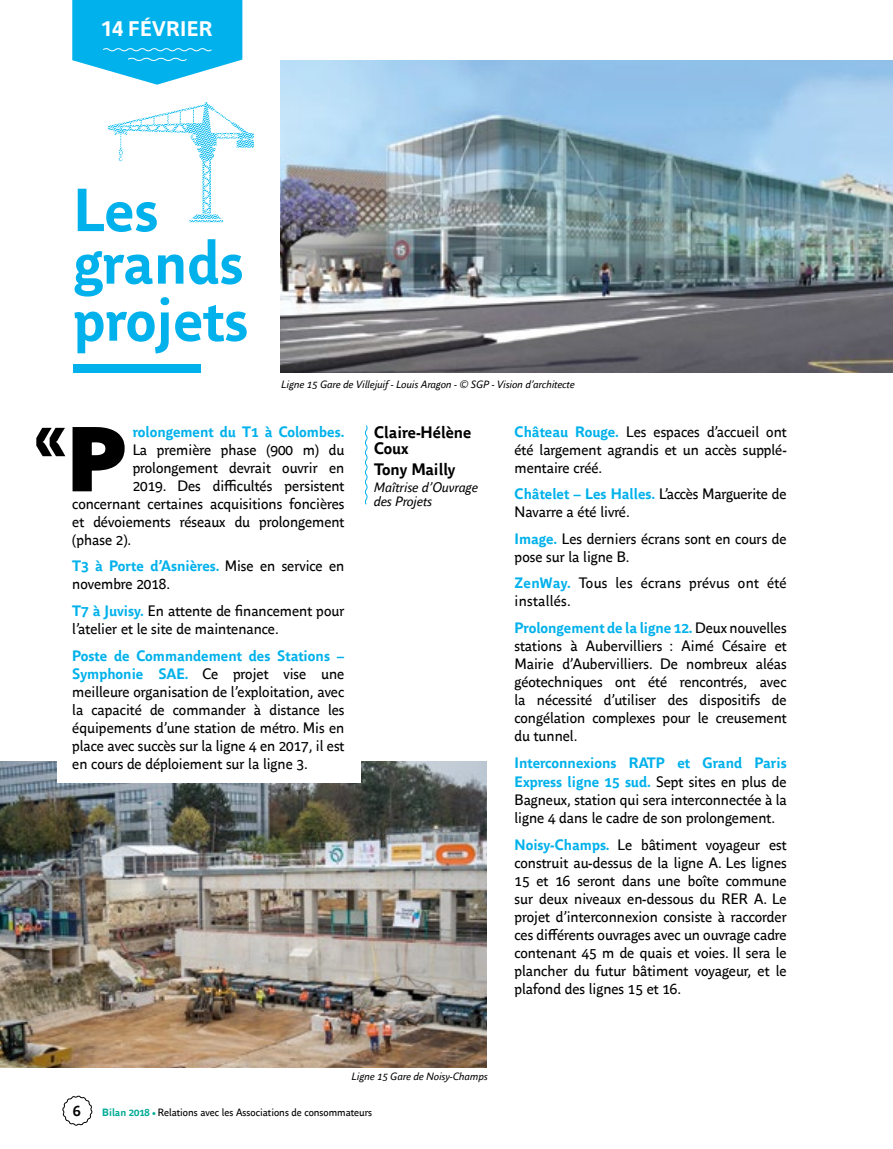
<style>
.page{position:relative;width:893px;height:1149px;background:#fff}
.page>*{position:absolute;margin:0;border:0;box-sizing:border-box;transform-origin:0 0}
.t1{font:700 82.5px "Parisine Office";color:#000;scale:1.1 1}
.t2{font:700 60px/54.8px "Parisine Office";color:#00b1eb}
.t3{font:700 21px "Parisine Office";letter-spacing:.01em;color:#fff}
.t4{font:700 16.5px/16.5px "Parisine Office";color:#000}
.t5{font:15px/18px "Parisine Office";color:#000}
.t6{font:700 15px/19.5px "Parisine Office";color:#00b1eb}
.t7{font:15px/18px "Parisine Office";letter-spacing:.02em;color:#000}
.t8{font:700 15px "Parisine Office";color:#000}
.t9{font:italic 13.5px/14.2px "Parisine Office";color:#000}
.t10{font:italic 10.5px "Parisine Office";color:#000}
.t11{font:10.5px "Parisine Office";color:#000}
.s1{font-weight:700;color:#00b1eb}
.s2{font-weight:400;color:#000}
.s3{font-weight:700;color:#00ab95}
</style>
<div class="page">
<svg style="left:63px;top:1095px;width:29px;height:30px"></svg>
<svg style="left:72px;top:0;width:170px;height:85px;background:#29bdee"></svg>
<img style="left:0;top:761px;width:487px;height:306px">
<img style="left:281px;top:61px;width:612px;height:311px">
<div style="left:57px;top:686px;width:303px;height:96px;background:#fff"></div>
<div style="left:73px;top:364px;width:128px;height:8px;background:#00b1eb"></div>
<svg style="left:36px;top:427px;width:89px;height:65px"></svg>
<svg style="left:364px;top:425px;width:4px;height:80px"></svg>
<svg style="left:108px;top:102px;width:146px;height:111px"></svg>
<h3 class="t3" style="left:102px;top:13px;width:112px">14 FÉVRIER</h3>
<h2 class="t2" style="left:73px;top:180px;width:176px">Les grands projets</h2>
<p class="t10" style="left:281px;top:376px;width:295px">Ligne 15 Gare de Villejuif - Louis Aragon - © SGP - Vision d’architecte</p>
<p class="t6" style="left:133px;top:421px;width:213px">rolongement du T1 à Colombes.</p>
<p class="t5" style="left:133px;top:440px;width:213px">La première phase (900 m) du</p>
<p class="t5" style="left:133px;top:458px;width:213px">prolongement devrait ouvrir en</p>
<p class="t5" style="left:133px;top:476px;width:213px">2019. Des difficultés persistent</p>
<p class="t5" style="left:72px;top:494px;width:274px">concernant certaines acquisitions foncières</p>
<p class="t5" style="left:72px;top:512px;width:274px">et dévoiements réseaux du prolongement</p>
<p class="t5" style="left:72px;top:530px;width:61px">(phase 2).</p>
<p class="t5" style="left:72px;top:556px;width:274px"><span class="s1">T3 à Porte d’Asnières.</span> Mise en service en novembre 2018.</p>
<p class="t5" style="left:72px;top:601px;width:274px"><span class="s1">T7 à Juvisy.</span> En attente de financement pour l’atelier et le site de maintenance.</p>
<p class="t5" style="left:72px;top:645px;width:274px;text-align:justify"><span class="s1">Poste de Commandement des Stations – Symphonie SAE.</span> Ce projet vise une meilleure organisation de l’exploitation, avec la capacité de commander à distance les équipements d’une station de métro. Mis en place avec succès sur la ligne 4 en 2017, il est en cours de déploiement sur la ligne 3.</p>
<h1 class="t1" style="left:69px;top:399px;width:51px">P</h1>
<p class="t4" style="left:374px;top:423px;width:99px">Claire-Hélène<br>Coux</p>
<p class="t4" style="left:374px;top:460px;width:83px">Tony Mailly</p>
<p class="t9" style="left:374px;top:479px;width:105px">Maîtrise d’Ouvrage des Projets</p>
<p class="t5" style="left:514px;top:422px;width:274px;text-align:justify"><span class="s1">Château Rouge.</span> Les espaces d’accueil ont été largement agrandis et un accès supplé&shy;mentaire créé.</p>
<p class="t5" style="left:514px;top:484px;width:274px"><span class="s1">Châtelet – Les Halles.</span> L’accès Marguerite de<br>Navarre a été livré.</p>
<p class="t5" style="left:514px;top:529px;width:274px"><span class="s1">Image.</span> Les derniers écrans sont en cours de pose sur la ligne B.</p>
<p class="t7" style="left:514px;top:573px;width:274px"><span class="s1">ZenWay.</span> Tous les écrans prévus ont été installés.</p>
<p class="t5" style="left:514px;top:618px;width:274px;text-align:justify"><span class="s1">Prolongement de la ligne 12.</span> Deux nouvelles stations à Aubervilliers : Aimé Césaire et Mairie d’Aubervilliers. De nombreux aléas géotechniques ont été rencontrés, avec la nécessité d’utiliser des dispositifs de congélation complexes pour le creusement du tunnel.</p>
<p class="t6" style="left:514px;top:751px;width:274px">Interconnexions RATP et Grand Paris<br>Express ligne 15 sud. <span class="s2">Sept sites en plus de</span></p>
<p class="t5" style="left:514px;top:790px;width:274px">Bagneux, station qui sera interconnectée à la ligne 4 dans le cadre de son prolongement.</p>
<p class="t5" style="left:514px;top:834px;width:274px;text-align:justify"><span class="s1">Noisy-Champs.</span> Le bâtiment voyageur est construit au-dessus de la ligne A. Les lignes 15 et 16 seront dans une boîte commune sur deux niveaux en-dessous du RER A. Le projet d’interconnexion consiste à raccorder ces différents ouvrages avec un ouvrage cadre contenant 45 m de quais et voies. Il sera le plancher du futur bâtiment voyageur, et le plafond des lignes 15 et 16.</p>
<p class="t10" style="left:352px;top:1068px;width:138px">Ligne 15 Gare de Noisy-Champs</p>
<p class="t8" style="left:73px;top:1099px;width:9px">6</p>
<p class="t11" style="left:102px;top:1104px;width:271px"><span class="s3">Bilan 2018 •</span> Relations avec les Associations de consommateurs</p>
</div>
